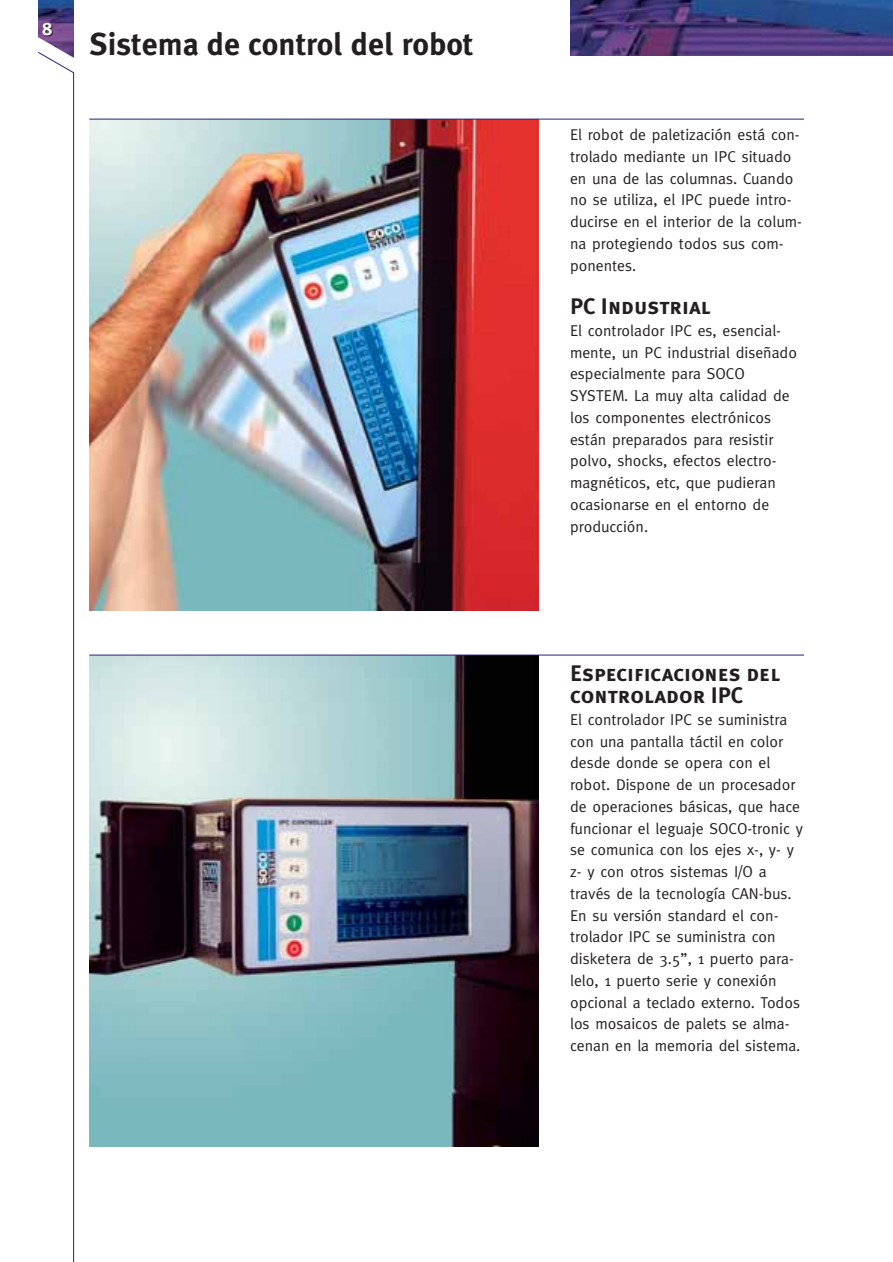
<style>
.page{position:relative;width:893px;height:1262px;background:#fff}
.page>*{position:absolute;margin:0;border:0;box-sizing:border-box;transform-origin:0 0}
.t1{font:700 31.5px "Meta Plus";color:#231f1f}
.t2{font:22.5px/21.8px "Meta Plus Bold Caps";color:#231f1f}
.t3{font:700 18px "Meta";color:#fff}
.t4{font:15.75px/21.8px "Meta";color:#231f1f}
</style>
<div class="page">
<img style="left:570px;top:0;width:322px;height:55px">
<img style="left:38px;top:0;width:36px;height:32px">
<img style="left:89px;top:655px;width:449px;height:491px">
<img style="left:89px;top:120px;width:449px;height:490px">
<hr style="left:89px;top:654px;width:715px;height:1px;background:#25237a">
<svg style="left:38px;top:32px;width:37px;height:60px"></svg>
<hr style="left:73px;top:72px;width:1px;height:1189px;background:#25237a">
<hr style="left:89px;top:119px;width:715px;height:1px;background:#25237a">
<p class="t3" style="left:43px;top:23px;width:11px">8</p>
<h1 class="t1" style="left:89px;top:33px;width:385px">Sistema de control del robot</h1>
<p class="t4" style="left:570px;top:125px;width:233px">El robot de paletización está con&shy;trolado mediante un IPC situado en una de las columnas. Cuando no se utiliza, el IPC puede intro&shy;ducirse en el interior de la colum&shy;na protegiendo todos sus com&shy;ponentes.</p>
<h2 class="t2" style="left:570px;top:295px;width:142px">PC Industrial</h2>
<p class="t4" style="left:570px;top:321px;width:228px">El controlador IPC es, esencial&shy;mente, un PC industrial diseñado especialmente para SOCO<br>SYSTEM. La muy alta calidad de los componentes electrónicos están preparados para resistir polvo, shocks, efectos electro&shy;magnéticos, etc, que pudieran ocasionarse en el entorno de producción.</p>
<h2 class="t2" style="left:570px;top:662px;width:211px">Especificaciones del controlador IPC</h2>
<p class="t4" style="left:570px;top:710px;width:234px">El controlador IPC se suministra con una pantalla táctil en color desde donde se opera con el robot. Dispone de un procesador de operaciones básicas, que hace funcionar el leguaje SOCO-tronic y se comunica con los ejes x-, y- y z- y con otros sistemas I/O a través de la tecnología CAN-bus.<br>En su versión standard el con&shy;trolador IPC se suministra con disketera de 3.5”, 1 puerto para&shy;lelo, 1 puerto serie y conexión opcional a teclado externo. Todos los mosaicos de palets se alma&shy;cenan en la memoria del sistema.</p>
</div>
